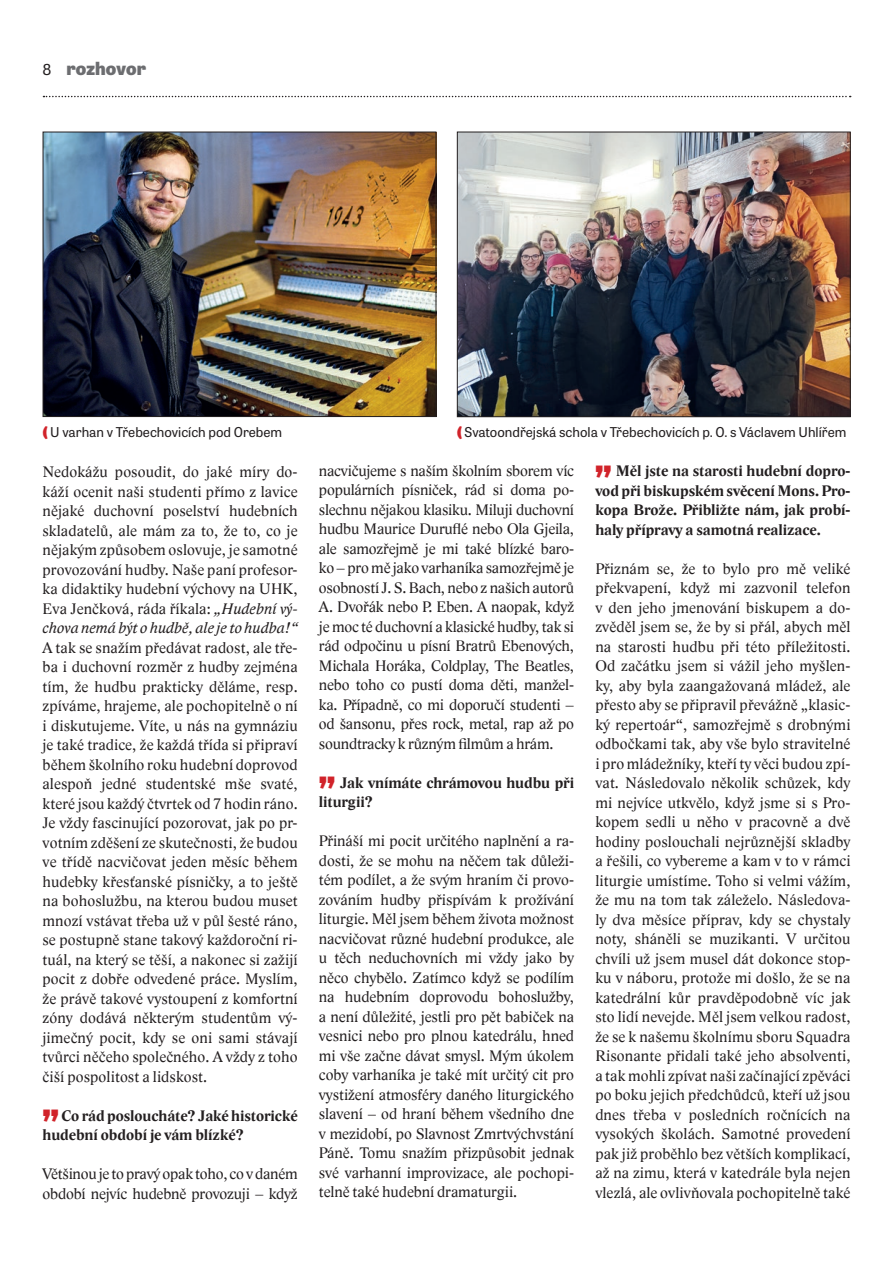
<style>
.page{position:relative;width:893px;height:1263px;background:#fff}
.page>*{position:absolute;margin:0;border:0;box-sizing:border-box;transform-origin:0 0}
.t1{font:800 36px "Tablet Gothic";color:#d1232a}
.t2{font:800 18px "Tablet Gothic";color:#6c6d70}
.t3{font:15.75px/19.5px "Lido STFCE";color:#231f20;text-align:justify}
.t4{font:700 15.75px/19.5px "Lido STFCE";color:#231f20}
.t5{font:13.5px "Tablet Gothic";color:#231f20}
.s1{font-weight:400;font-size:15px;color:#231f20}
.s2{font-weight:800;color:#d1232a}
.s3{font-style:italic}
</style>
<div class="page">
<svg style="left:43px;top:96px;width:808px;height:1px"></svg>
<img style="left:45px;top:134px;width:389px;height:281px">
<div style="left:43px;top:132px;width:393px;height:285px;border:1px solid #231f20"></div>
<img style="left:459px;top:134px;width:389px;height:281px">
<div style="left:457px;top:132px;width:393px;height:285px;border:1px solid #231f20"></div>
<p class="t2" style="left:43px;top:55px;width:105px"><span class="s1">8</span> rozhovor</p>
<p class="t5" style="left:43px;top:423px;width:241px"><span class="s2">(</span> U varhan v Třebechovicích pod Orebem</p>
<p class="t5" style="left:457px;top:422px;width:391px"><span class="s2">(</span> Svatoondřejská schola v Třebechovicích p. O. s Václavem Uhlířem</p>
<p class="t3" style="left:43px;top:462px;width:257px">Nedokážu posoudit, do jaké míry do&shy;káží ocenit naši studenti přímo z lavice nějaké duchovní poselství hudebních skladatelů, ale mám za to, že to, co je nějakým způsobem oslovuje, je samotné provozování hudby. Naše paní profesor&shy;ka didaktiky hudební výchovy na UHK, Eva Jenčková, ráda říkala: <span class="s3">„Hudební vý&shy;chova nemá být o hudbě, ale je to hudba!“</span></p>
<p class="t3" style="left:43px;top:638px;width:257px">A tak se snažím předávat radost, ale tře&shy;ba i duchovní rozměr z hudby zejména tím, že hudbu prakticky děláme, resp. zpíváme, hrajeme, ale pochopitelně o ní i diskutujeme. Víte, u nás na gymnáziu je také tradice, že každá třída si připraví během školního roku hudební doprovod alespoň jedné studentské mše svaté, které jsou každý čtvrtek od 7 hodin ráno.<br>Je vždy fascinující pozorovat, jak po pr&shy;votním zděšení ze skutečnosti, že budou ve třídě nacvičovat jeden měsíc během hudebky křesťanské písničky, a to ještě na bohoslužbu, na kterou budou muset mnozí vstávat třeba už v půl šesté ráno, se postupně stane takový každoroční ri&shy;tuál, na který se těší, a nakonec si zažijí pocit z dobře odvedené práce. Myslím, že právě takové vystoupení z komfortní zóny dodává některým studentům vý&shy;jimečný pocit, kdy se oni sami stávají tvůrci něčeho společného. A vždy z toho čiší pospolitost a lidskost.</p>
<h1 class="t1" style="left:43px;top:1075px;width:18px">„</h1>
<p class="t4" style="left:43px;top:1106px;width:257px;text-indent:19px">Co rád posloucháte? Jaké historické hudební období je vám blízké?</p>
<p class="t3" style="left:43px;top:1164px;width:257px">Většinou je to pravý opak toho, co vdaném období nejvíc hudebně provozuji – když</p>
<p class="t3" style="left:319px;top:461px;width:257px">nacvičujeme s naším školním sborem víc populárních písniček, rád si doma po&shy;slechnu nějakou klasiku. Miluji duchovní hudbu Maurice Duruflé nebo Ola Gjeila, ale samozřejmě je mi také blízké baro&shy;ko – pro mě jako varhaníka samozřejmě je osobností J. S. Bach, nebo z našich autorů A. Dvořák nebo P. Eben. A naopak, když je moc té duchovní a klasické hudby, tak si rád odpočinu u písní Bratrů Ebenových, Michala Horáka, Coldplay, The Beatles, nebo toho co pustí doma děti, manžel&shy;ka. Případně, co mi doporučí studenti – od šansonu, přes rock, metal, rap až po soundtracky k různým filmům a hrám.</p>
<h1 class="t1" style="left:319px;top:743px;width:18px">„</h1>
<p class="t4" style="left:319px;top:773px;width:257px;text-indent:21px">Jak vnímáte chrámovou hudbu při liturgii?</p>
<p class="t3" style="left:319px;top:831px;width:257px">Přináší mi pocit určitého naplnění a ra&shy;dosti, že se mohu na něčem tak důleži&shy;tém podílet, a že svým hraním či provo&shy;zováním hudby přispívám k prožívání liturgie. Měl jsem během života možnost nacvičovat různé hudební produkce, ale u těch neduchovních mi vždy jako by něco chybělo. Zatímco když se podílím na hudebním doprovodu bohoslužby, a není důležité, jestli pro pět babiček na vesnici nebo pro plnou katedrálu, hned mi vše začne dávat smysl. Mým úkolem coby varhaníka je také mít určitý cit pro vystižení atmosféry daného liturgického slavení – od hraní během všedního dne v mezidobí, po Slavnost Zmrtvýchvstání Páně. Tomu snažím přizpůsobit jednak své varhanní improvizace, ale pochopi&shy;telně také hudební dramaturgii.</p>
<p class="t4" style="left:595px;top:461px;width:257px;text-align:justify;text-indent:20px">Měl jste na starosti hudební dopro&shy;vod při biskupském svěcení Mons. Pro&shy;kopa Brože. Přibližte nám, jak probí&shy;haly přípravy a samotná realizace.</p>
<p class="t3" style="left:595px;top:559px;width:257px">Přiznám se, že to bylo pro mě veliké překvapení, když mi zazvonil telefon v den jeho jmenování biskupem a do&shy;zvěděl jsem se, že by si přál, abych měl na starosti hudbu při této příležitosti.<br>Od začátku jsem si vážil jeho myšlen&shy;ky, aby byla zaangažovaná mládež, ale přesto aby se připravil převážně „klasic&shy;ký repertoár“, samozřejmě s drobnými odbočkami tak, aby vše bylo stravitelné i pro mládežníky, kteří ty věci budou zpí&shy;vat. Následovalo několik schůzek, kdy mi nejvíce utkvělo, když jsme si s Pro&shy;kopem sedli u něho v pracovně a dvě hodiny poslouchali nejrůznější skladby a řešili, co vybereme a kam v to v rámci liturgie umístíme. Toho si velmi vážím, že mu na tom tak záleželo. Následova&shy;ly dva měsíce příprav, kdy se chystaly noty, sháněli se muzikanti. V určitou chvíli už jsem musel dát dokonce stop&shy;ku v náboru, protože mi došlo, že se na katedrální kůr pravděpodobně víc jak sto lidí nevejde. Měl jsem velkou radost, že se k našemu školnímu sboru Squadra Risonante přidali také jeho absolventi, a tak mohli zpívat naši začínající zpěváci po boku jejich předchůdců, kteří už jsou dnes třeba v posledních ročnících na vysokých školách. Samotné provedení pak již proběhlo bez větších komplikací, až na zimu, která v katedrále byla nejen vlezlá, ale ovlivňovala pochopitelně také</p>
<h1 class="t1" style="left:595px;top:431px;width:18px">„</h1>
</div>
